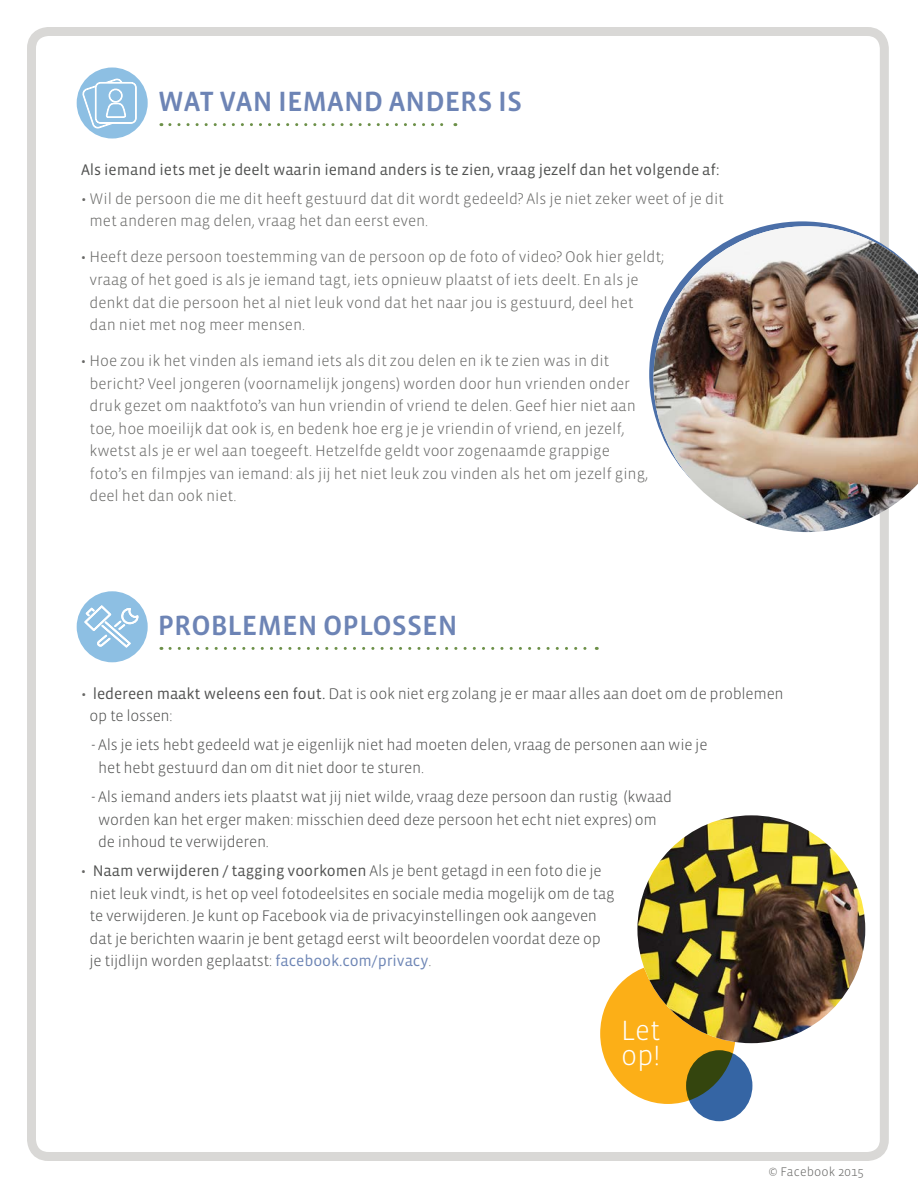
<style>
.page{position:relative;width:918px;height:1188px;background:#fff}
.page>*{position:absolute;margin:0;border:0;box-sizing:border-box;transform-origin:0 0}
.t1{font:500 28.5px "Vista Sans OT";color:#6d84b5}
.t2{font:300 28.5px/25.5px "Vista Sans OT";color:#fff}
.t3{font:300 15.75px/22.5px "Vista Sans OT";letter-spacing:-.005em;color:#686866}
.t4{font:300 15.75px/22.5px "Vista Sans OT";letter-spacing:-.015em;color:#505150}
.t5{font:15.75px "Vista Sans OT";letter-spacing:-.005em;color:#505150}
.t6{font:300 12.75px "Vista Sans OT";letter-spacing:.01em;color:#686866}
.s1{color:#686866}
.s2{font-weight:400}
.s3{font-weight:400;color:#6d85b5}
</style>
<div class="page">
<div style="left:27px;top:27px;width:862px;height:1134px;border:9px solid #d9d8d6;border-radius:17px"></div>
<svg style="left:649px;top:221px;width:240px;height:191px"></svg>
<img style="left:654px;top:226px;width:264px;height:306px">
<div style="left:77px;top:68px;width:71px;height:71px;background:#8dbfe3;border-radius:50%"></div>
<svg style="left:82px;top:78px;width:55px;height:51px"></svg>
<svg style="left:170px;top:123px;width:286px;height:3px"></svg>
<div style="left:77px;top:591px;width:71px;height:71px;background:#8dbfe3;border-radius:50%"></div>
<svg style="left:85px;top:605px;width:53px;height:42px"></svg>
<div style="left:600px;top:963px;width:136px;height:141px;background:#fcaf17;border-radius:50%"></div>
<svg style="left:686px;top:1050px;width:66px;height:71px;background:#35596b"></svg>
<svg style="left:170px;top:647px;width:427px;height:3px"></svg>
<img style="left:637px;top:815px;width:228px;height:228px;border-radius:114px">
<h1 class="t1" style="left:158px;top:87px;width:366px">WAT VAN IEMAND ANDERS IS</h1>
<p class="t5" style="left:81px;top:161px;width:640px">Als iemand iets met je deelt waarin iemand anders is te zien, vraag jezelf dan het volgende af:</p>
<p class="t3" style="left:90px;top:188px;width:636px;text-indent:-9px">• Wil de persoon die me dit heeft gestuurd dat dit wordt gedeeld? Als je niet zeker weet of je dit met anderen mag delen, vraag het dan eerst even.</p>
<p class="t3" style="left:90px;top:246px;width:576px;text-indent:-9px">• Heeft deze persoon toestemming van de persoon op de foto of video? Ook hier geldt; vraag of het goed is als je iemand tagt, iets opnieuw plaatst of iets deelt. En als je denkt dat die persoon het al niet leuk vond dat het naar jou is gestuurd, deel het<br>dan niet met nog meer mensen.</p>
<p class="t3" style="left:90px;top:350px;width:560px;text-indent:-9px">• Hoe zou ik het vinden als iemand iets als dit zou delen en ik te zien was in dit bericht? Veel jongeren (voornamelijk jongens) worden door hun vrienden onder druk gezet om naaktfoto’s van hun vriendin of vriend te delen. Geef hier niet aan toe, hoe moeilijk dat ook is, en bedenk hoe erg je je vriendin of vriend, en jezelf, kwetst als je er wel aan toegeeft. Hetzelfde geldt voor zogenaamde grappige foto’s en filmpjes van iemand: als jij het niet leuk zou vinden als het om jezelf ging, deel het dan ook niet.</p>
<h1 class="t1" style="left:158px;top:611px;width:301px">PROBLEMEN OPLOSSEN</h1>
<p class="t4" style="left:90px;top:682px;width:696px;text-indent:-9px"><span class="s1">•</span> <span class="s2">ledereen maakt weleens een fout.</span> Dat is ook niet erg zolang je er maar alles aan doet om de problemen op te lossen:</p>
<p class="t4" style="left:98px;top:734px;width:611px;text-indent:-7px">- Als je iets hebt gedeeld wat je eigenlijk niet had moeten delen, vraag de personen aan wie je het hebt gestuurd dan om dit niet door te sturen.</p>
<p class="t4" style="left:98px;top:786px;width:576px;text-indent:-7px">- Als iemand anders iets plaatst wat jij niet wilde, vraag deze persoon dan rustig (kwaad worden kan het erger maken: misschien deed deze persoon het echt niet expres) om de inhoud te verwijderen.</p>
<p class="t4" style="left:90px;top:860px;width:527px;text-indent:-9px"><span class="s1">•</span> <span class="s2">Naam verwijderen / tagging voorkomen</span> Als je bent getagd in een foto die je niet leuk vindt, is het op veel fotodeelsites en sociale media mogelijk om de tag te verwijderen. Je kunt op Facebook via de privacyinstellingen ook aangeven dat je berichten waarin je bent getagd eerst wilt beoordelen voordat deze op je tijdlijn worden geplaatst: <span class="s3">facebook.com/privacy</span><span class="s1">.</span></p>
<h1 class="t2" style="left:621px;top:1018px;width:41px">Let op!</h1>
<p class="t6" style="left:768px;top:1166px;width:97px">© Facebook 2015</p>
</div>
